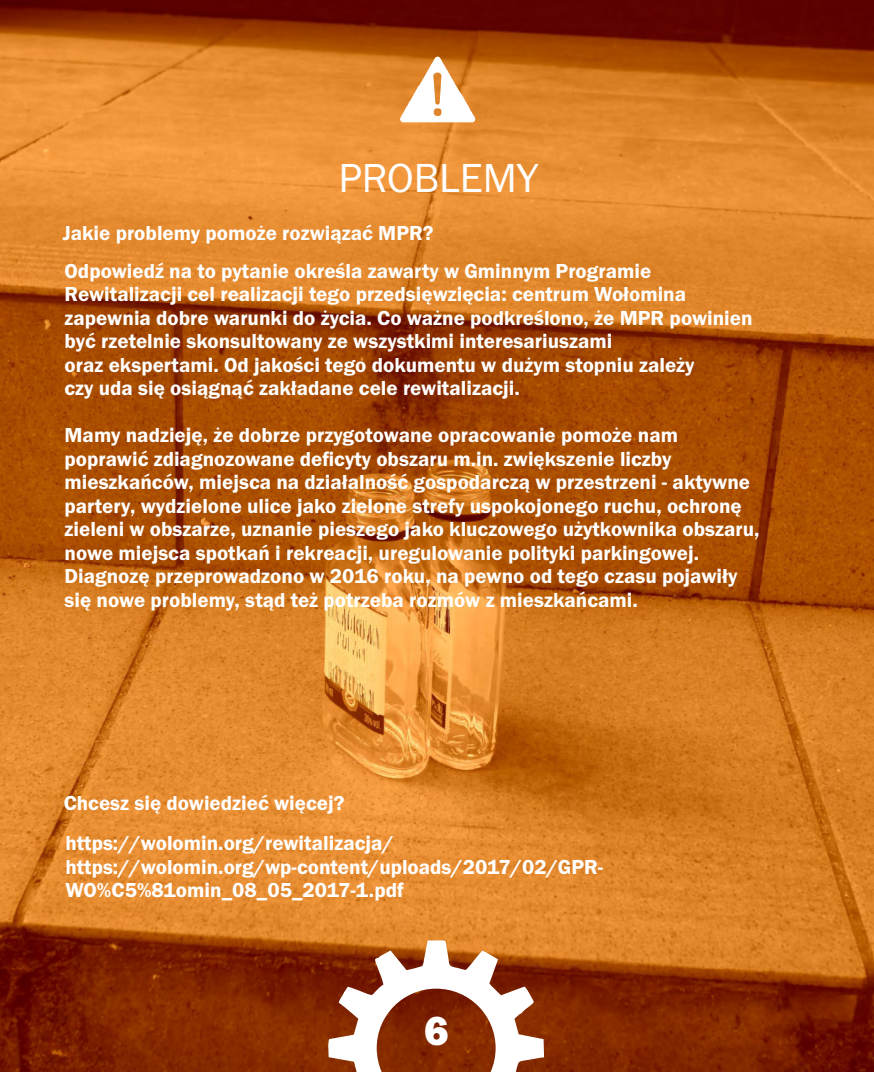
<style>
.page{position:relative;width:874px;height:1072px;background:#fff}
.page>*{position:absolute;margin:0;border:0;box-sizing:border-box;transform-origin:0 0}
.t1{font:42px "Franklin Gothic";color:#fff}
.t2{font:800 42px "Franklin Gothic";color:#fff}
.t3{font:600 21px/23.4px "Franklin Gothic";color:#fff}
</style>
<div class="page">
<img style="left:0;top:0;width:873px;height:1071px">
<svg style="left:399px;top:56px;width:76px;height:66px"></svg>
<svg style="left:327px;top:939px;width:217px;height:132px"></svg>
<h1 class="t1" style="left:338px;top:163px;width:201px">PROBLEMY</h1>
<p class="t3" style="left:63px;top:215px;width:589px;line-height:37.8px">Jakie problemy pomoże rozwiązać MPR?<br>Odpowiedź na to pytanie określa zawarty w Gminnym Programie</p>
<p class="t3" style="left:64px;top:284px;width:689px">Rewitalizacji cel realizacji tego przedsięwzięcia: centrum Wołomina zapewnia dobre warunki do życia. Co ważne podkreślono, że MPR powinien być rzetelnie skonsultowany ze wszystkimi interesariuszami<br>oraz ekspertami. Od jakości tego dokumentu w dużym stopniu zależy<br>czy uda się osiągnąć zakładane cele rewitalizacji.</p>
<p class="t3" style="left:64px;top:425px;width:696px">Mamy nadzieję, że dobrze przygotowane opracowanie pomoże nam poprawić zdiagnozowane deficyty obszaru m.in. zwiększenie liczby mieszkańców, miejsca na działalność gospodarczą w przestrzeni - aktywne partery, wydzielone ulice jako zielone strefy uspokojonego ruchu, ochronę zieleni w obszarze, uznanie pieszego jako kluczowego użytkownika obszaru, nowe miejsca spotkań i rekreacji, uregulowanie polityki parkingowej.<br>Diagnozę przeprowadzono w 2016 roku, na pewno od tego czasu pojawiły się nowe problemy, stąd też potrzeba rozmów z mieszkańcami.</p>
<p class="t3" style="left:64px;top:785px;width:331px;line-height:39.7px">Chcesz się dowiedzieć więcej? https://wolomin.org/rewitalizacja/</p>
<p class="t3" style="left:65px;top:856px;width:539px">https://wolomin.org/wp-content/uploads/2017/02/GPR-<br>WO%C5%81omin_08_05_2017-1.pdf</p>
<h1 class="t2" style="left:424px;top:1015px;width:26px">6</h1>
</div>
